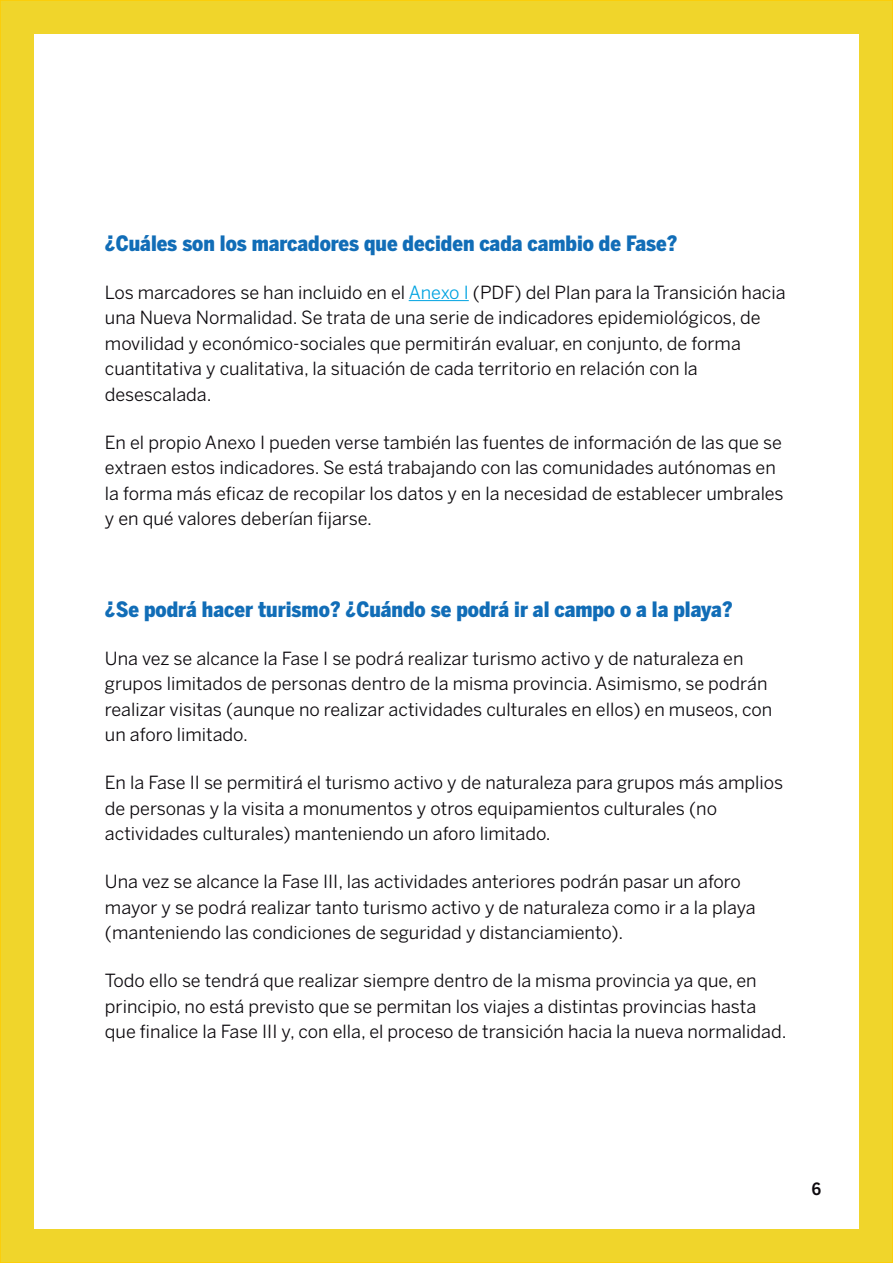
<style>
.page{position:relative;width:893px;height:1263px;background:#f0d52b}
.page>*{position:absolute;margin:0;border:0;box-sizing:border-box;transform-origin:0 0}
.t1{font:900 21px "Benton Sans Cond";color:#116db7}
.t2{font:21px "Benton Sans Cond Medium SC";color:#0c090d}
.t3{font:18px/25.5px "Benton Sans";color:#0c090d}
.s1{color:#00a3e1}
</style>
<div class="page">
<div style="left:34px;top:34px;width:825px;height:1195px;background:#fff"></div>
<hr style="left:409px;top:300px;width:60px;height:1px;background:#00a3e1">
<p class="t1" style="left:105px;top:231px;width:574px">¿Cuáles son los marcadores que deciden cada cambio de Fase?</p>
<p class="t3" style="left:105px;top:279px;width:682px">Los marcadores se han incluido en el <span class="s1">Anexo I</span> (PDF) del Plan para la Transición hacia una Nueva Normalidad. Se trata de una serie de indicadores epidemiológicos, de movilidad y económico-sociales que permitirán evaluar, en conjunto, de forma cuantitativa y cualitativa, la situación de cada territorio en relación con la desescalada.</p>
<p class="t3" style="left:105px;top:429px;width:680px">En el propio Anexo I pueden verse también las fuentes de información de las que se extraen estos indicadores. Se está trabajando con las comunidades autónomas en la forma más eficaz de recopilar los datos y en la necesidad de establecer umbrales y en qué valores deberían fijarse.</p>
<p class="t1" style="left:105px;top:597px;width:629px">¿Se podrá hacer turismo? ¿Cuándo se podrá ir al campo o a la playa?</p>
<p class="t3" style="left:105px;top:645px;width:669px">Una vez se alcance la Fase I se podrá realizar turismo activo y de naturaleza en grupos limitados de personas dentro de la misma provincia. Asimismo, se podrán realizar visitas (aunque no realizar actividades culturales en ellos) en museos, con un aforo limitado.</p>
<p class="t3" style="left:105px;top:770px;width:680px">En la Fase II se permitirá el turismo activo y de naturaleza para grupos más amplios de personas y la visita a monumentos y otros equipamientos culturales (no actividades culturales) manteniendo un aforo limitado.</p>
<p class="t3" style="left:105px;top:869px;width:652px">Una vez se alcance la Fase III, las actividades anteriores podrán pasar un aforo mayor y se podrá realizar tanto turismo activo y de naturaleza como ir a la playa (manteniendo las condiciones de seguridad y distanciamiento).</p>
<p class="t3" style="left:105px;top:968px;width:683px">Todo ello se tendrá que realizar siempre dentro de la misma provincia ya que, en principio, no está previsto que se permitan los viajes a distintas provincias hasta que finalice la Fase III y, con ella, el proceso de transición hacia la nueva normalidad.</p>
<p class="t2" style="left:811px;top:1175px;width:11px">6</p>
</div>
